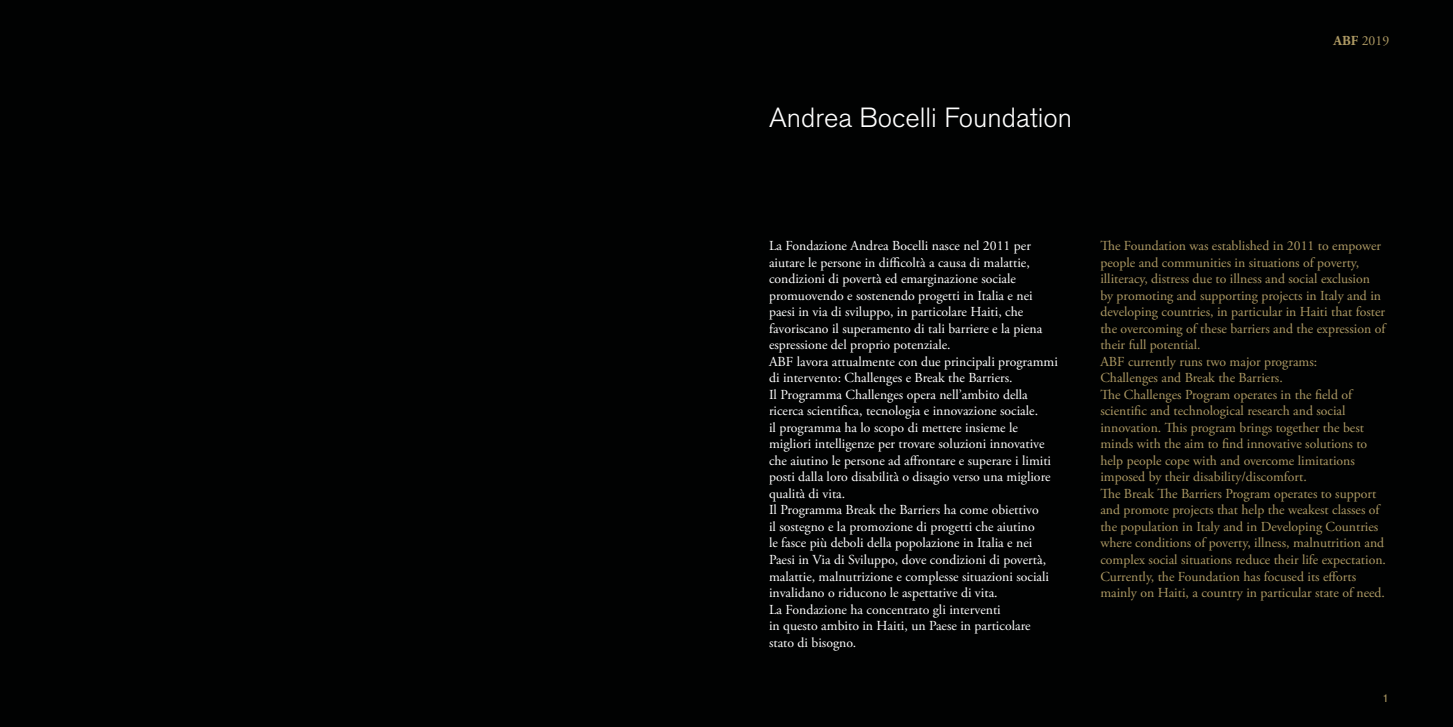
<style>
.page{position:relative;width:1453px;height:727px;background:#fff}
.page>*{position:absolute;margin:0;border:0;box-sizing:border-box;transform-origin:0 0}
.t1{font:300 27.5px "Akzidenz Grotesk BE";color:#fff}
.t2{font:13.75px/16.5px "Adobe Garamond Pro";color:#fff}
.t3{font:13.75px/16.5px "Adobe Garamond Pro";color:#ae9a64}
.t4{font:11.25px "Akzidenz Grotesk BE";color:#ae9a64}
.s1{font-weight:700}
</style>
<div class="page">
<div style="left:0;top:0;width:1453px;height:726px;background:#010202"></div>
<h1 class="t1" style="left:769px;top:102px;width:305px">Andrea Bocelli Foundation</h1>
<p class="t3" style="left:1333px;top:33px;width:57px"><span class="s1">ABF</span> 2019</p>
<p class="t2" style="left:769px;top:238px;width:290px">La Fondazione Andrea Bocelli nasce nel 2011 per aiutare le persone in difficoltà a causa di malattie, condizioni di povertà ed emarginazione sociale promuovendo e sostenendo progetti in Italia e nei paesi in via di sviluppo, in particolare Haiti, che favoriscano il superamento di tali barriere e la piena espressione del proprio potenziale.<br>ABF lavora attualmente con due principali programmi di intervento: Challenges e Break the Barriers.<br>Il Programma Challenges opera nell’ambito della ricerca scientifica, tecnologia e innovazione sociale.<br>il programma ha lo scopo di mettere insieme le migliori intelligenze per trovare soluzioni innovative che aiutino le persone ad affrontare e superare i limiti posti dalla loro disabilità o disagio verso una migliore qualità di vita.<br>Il Programma Break the Barriers ha come obiettivo<br>il sostegno e la promozione di progetti che aiutino<br>le fasce più deboli della popolazione in Italia e nei Paesi in Via di Sviluppo, dove condizioni di povertà, malattie, malnutrizione e complesse situazioni sociali invalidano o riducono le aspettative di vita.<br>La Fondazione ha concentrato gli interventi<br>in questo ambito in Haiti, un Paese in particolare stato di bisogno.</p>
<p class="t3" style="left:1100px;top:238px;width:287px">The Foundation was established in 2011 to empower people and communities in situations of poverty, illiteracy, distress due to illness and social exclusion by promoting and supporting projects in Italy and in developing countries, in particular in Haiti that foster the overcoming of these barriers and the expression of their full potential.<br>ABF currently runs two major programs:<br>Challenges and Break the Barriers.<br>The Challenges Program operates in the field of scientific and technological research and social innovation. This program brings together the best minds with the aim to find innovative solutions to help people cope with and overcome limitations imposed by their disability/discomfort.<br>The Break The Barriers Program operates to support and promote projects that help the weakest classes of the population in Italy and in Developing Countries where conditions of poverty, illness, malnutrition and complex social situations reduce their life expectation.<br>Currently, the Foundation has focused its efforts mainly on Haiti, a country in particular state of need.</p>
<p class="t4" style="left:1382px;top:690px;width:8px">1</p>
</div>
